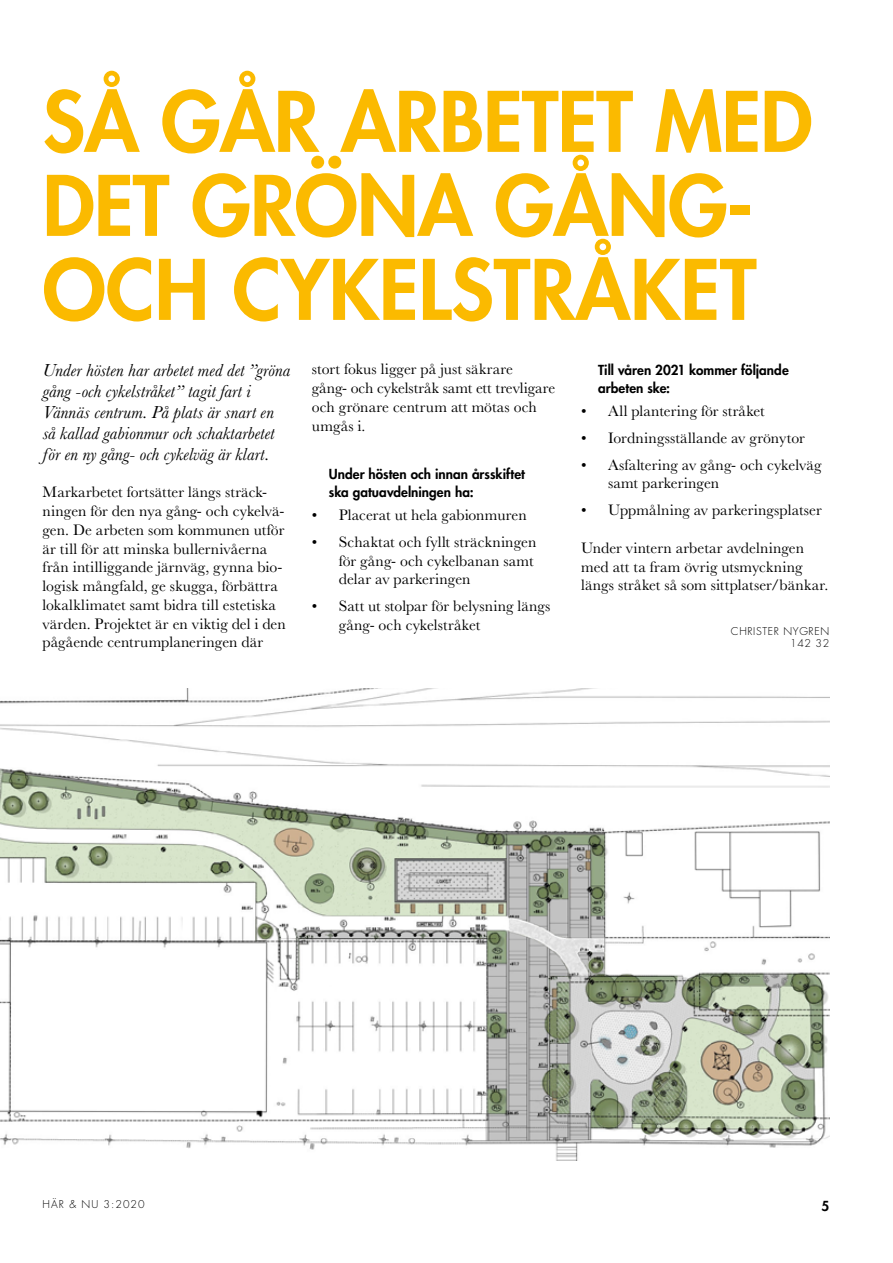
<style>
.page{position:relative;width:893px;height:1263px;background:#fff}
.page>*{position:absolute;margin:0;border:0;box-sizing:border-box;transform-origin:0 0}
.t1{font:800 81px/84px "Futura Std";letter-spacing:-.01em;color:#fbba00}
.t2{font:italic 18px/21px "Baskerville MT Std";letter-spacing:.005em;color:#000}
.t3{font:15.75px/18.8px "Baskerville MT Std";letter-spacing:.005em;color:#000}
.t4{font:800 13.5px/18px "Futura Std";letter-spacing:.005em;color:#000}
.t5{font:300 10.5px/12px "Futura Std";letter-spacing:.06em;color:#000;text-align:right}
.t6{font:300 10.5px "Futura Std";letter-spacing:.1em;color:#000}
</style>
<div class="page">
<img style="left:0;top:688px;width:829px;height:473px">
<h1 class="t1" style="left:43px;top:80px;width:772px">SÅ GÅR ARBETET MED<br>DET GRÖNA GÅNG-<br>OCH CYKELSTRÅKET</h1>
<p class="t2" style="left:43px;top:359px;width:249px">Under hösten har arbetet med det ”gröna gång -och cykelstråket” tagit fart i Vännäs centrum. På plats är snart en så kallad gabionmur och schaktarbetet för en ny gång- och cykelväg är klart.</p>
<p class="t3" style="left:43px;top:483px;width:245px">Markarbetet fortsätter längs sträck&shy;ningen för den nya gång- och cykelvä&shy;gen. De arbeten som kommunen utför är till för att minska bullernivåerna från intilliggande järnväg, gynna bio&shy;logisk mångfald, ge skugga, förbättra lokalklimatet samt bidra till estetiska värden. Projektet är en viktig del i den pågående centrumplaneringen där</p>
<p class="t3" style="left:312px;top:360px;width:245px">stort fokus ligger på just säkrare<br>gång- och cykelstråk samt ett trevligare och grönare centrum att mötas och umgås i.</p>
<p class="t4" style="left:329px;top:465px;width:198px">Under hösten och innan årsskiftet ska gatuavdelningen ha:</p>
<p class="t3" style="left:312px;top:505px;width:216px">• Placerat ut hela gabionmuren</p>
<p class="t3" style="left:339px;top:532px;width:199px;text-indent:-27px">• Schaktat och fyllt sträckningen för gång- och cykelbanan samt delar av parkeringen</p>
<p class="t3" style="left:339px;top:597px;width:213px;text-indent:-27px">• Satt ut stolpar för belysning längs gång- och cykelstråket</p>
<p class="t4" style="left:598px;top:361px;width:192px">Till våren 2021 kommer följande arbeten ske:</p>
<p class="t3" style="left:581px;top:401px;width:185px">• All plantering för stråket</p>
<p class="t3" style="left:581px;top:428px;width:225px">• Iordningsställande av grönytor</p>
<p class="t3" style="left:608px;top:455px;width:215px;text-indent:-27px">• Asfaltering av gång- och cykelväg samt parkeringen</p>
<p class="t3" style="left:581px;top:501px;width:242px">• Uppmålning av parkeringsplatser</p>
<p class="t3" style="left:581px;top:538px;width:249px">Under vintern arbetar avdelningen med att ta fram övrig utsmyckning längs stråket så som sittplatser/bänkar.</p>
<p class="t5" style="left:731px;top:625px;width:100px">CHRISTER NYGREN<br>142 32</p>
<p class="t6" style="left:43px;top:1198px;width:104px">HÄR &amp; NU 3:2020</p>
<p class="t4" style="left:821px;top:1196px;width:9px">5</p>
</div>
